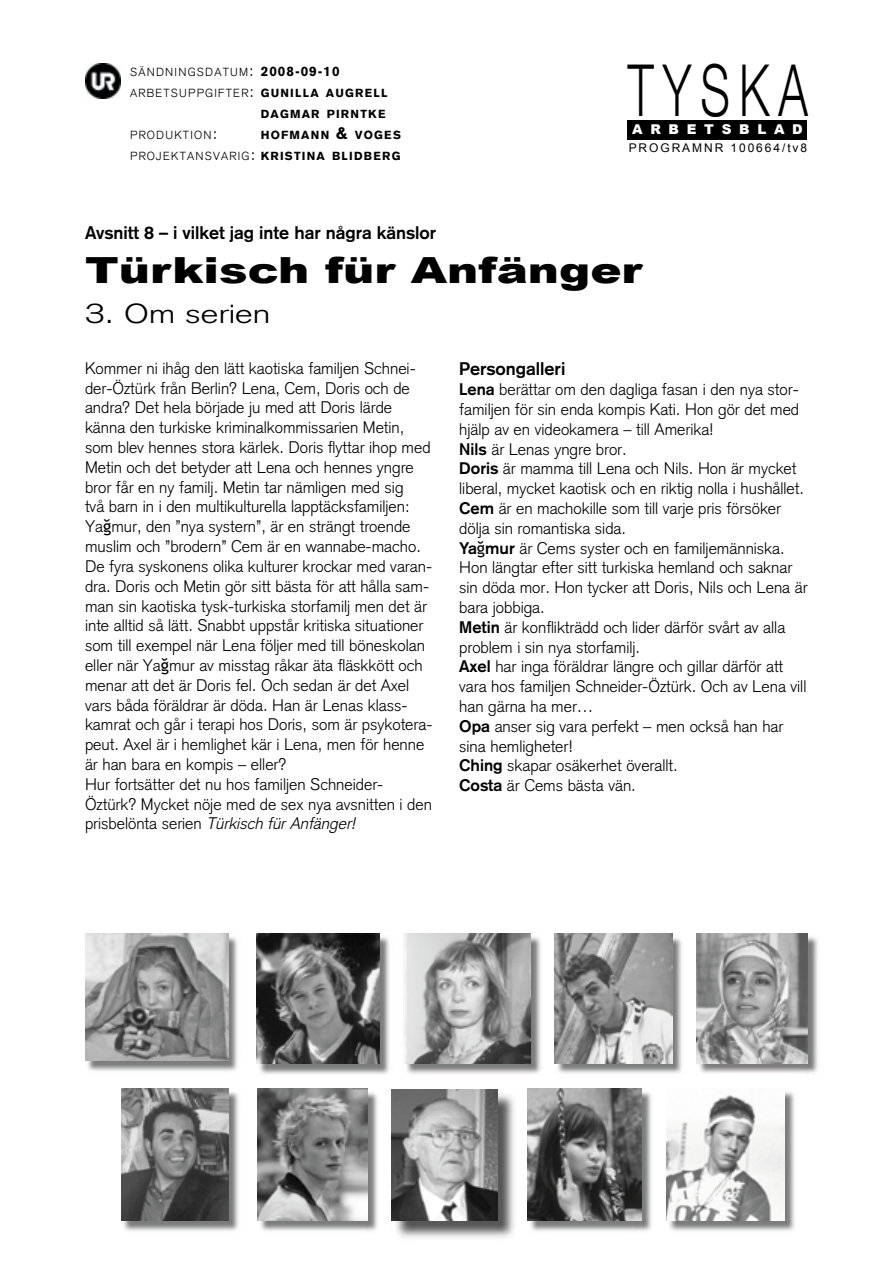
<style>
.page{position:relative;width:893px;height:1263px;background:#fff}
.page>*{position:absolute;margin:0;border:0;box-sizing:border-box;transform-origin:0 0}
.t1{font:300 72px "Helvetica Neue";letter-spacing:.195em;color:#000;scale:.65 1}
.t2{font:900 36px "Arial";color:#000;scale:1.3 1}
.t3{font:300 27px "Akzidenz Grotesk";color:#000;scale:1.3 1}
.t4{font:700 18px "Akzidenz Grotesk";color:#000}
.t5{font:300 16.5px/19.8px "Akzidenz Grotesk";color:#000}
.t6{font:900 13.5px "Arial";letter-spacing:.57em;color:#fff}
.t7{font:12px "Arial";letter-spacing:.16em;color:#000}
.t8{font:300 11.55px "Akzidenz Grotesk";letter-spacing:.105em;color:#000}
.t9{font:900 11.55px/21px "Akzidenz Grotesk";letter-spacing:.105em;color:#000;text-align:right}
.s1{font-size:16.5px}
.s2{font-weight:900;font-size:13.5px}
.s3{font-weight:900}
.s4{font-weight:300}
.s5{font-weight:300;font-size:16.5px}
.s6{font-family:"Trebuchet MS";font-weight:400}
.s7{font-style:italic}
.s8{font-weight:700}
</style>
<div class="page">
<img style="left:85px;top:64px;width:35px;height:35px">
<div style="left:628px;top:120px;width:179px;height:19px;background:#000"></div>
<img style="left:122px;top:1092px;width:117px;height:139px">
<img style="left:121px;top:1089px;width:108px;height:131px">
<img style="left:88px;top:934px;width:150px;height:137px">
<img style="left:85px;top:933px;width:143px;height:128px">
<img style="left:259px;top:937px;width:131px;height:137px">
<img style="left:257px;top:933px;width:123px;height:131px">
<img style="left:404px;top:937px;width:137px;height:137px">
<img style="left:403px;top:934px;width:128px;height:129px">
<img style="left:697px;top:937px;width:121px;height:137px">
<img style="left:696px;top:933px;width:112px;height:130px">
<img style="left:667px;top:1092px;width:128px;height:139px">
<img style="left:667px;top:1092px;width:117px;height:128px">
<img style="left:258px;top:1090px;width:120px;height:141px">
<img style="left:257px;top:1089px;width:110px;height:131px">
<img style="left:555px;top:935px;width:127px;height:138px">
<img style="left:554px;top:934px;width:118px;height:129px">
<img style="left:528px;top:1089px;width:124px;height:143px">
<img style="left:528px;top:1088px;width:113px;height:132px">
<img style="left:392px;top:1094px;width:123px;height:144px">
<img style="left:391px;top:1090px;width:107px;height:130px">
<p class="t8" style="left:130px;top:65px;width:211px">SÄNDNINGSDATUM<span class="s1">:</span> <span class="s2">2008-09-10</span></p>
<p class="t8" style="left:130px;top:86px;width:259px">ARBETSUPPGIFTER<span class="s1">:</span> <span class="s3">GUNILLA AUGRELL</span></p>
<p class="t9" style="left:261px;top:104px;width:126px">DAGMAR PIRNTKE</p>
<p class="t8" style="left:130px;top:128px;width:89px">PRODUKTION<span class="s1">:</span></p>
<p class="t9" style="left:130px;top:125px;width:272px">HOFMANN <span class="s1">&amp;</span> VOGES<br><span class="s4">PROJEKTANSVARIG</span><span class="s5">:</span> KRISTINA BLIDBERG</p>
<h1 class="t1" style="left:628px;top:46px;width:278px">TYSKA</h1>
<p class="t6" style="left:632px;top:122px;width:172px">ARBETSBLAD</p>
<p class="t7" style="left:629px;top:140px;width:180px">PROGRAMNR 100664/tv8</p>
<p class="t4" style="left:85px;top:222px;width:352px">Avsnitt 8 – i vilket jag inte har några känslor</p>
<h2 class="t2" style="left:85px;top:250px;width:430px">Türkisch für Anfänger</h2>
<h3 class="t3" style="left:85px;top:298px;width:144px">3. Om serien</h3>
<p class="t5" style="left:85px;top:358px;width:349px">Kommer ni ihåg den lätt kaotiska familjen Schnei&shy;der-Öztürk från Berlin? Lena, Cem, Doris och de andra? Det hela började ju med att Doris lärde känna den turkiske kriminalkommissarien Metin, som blev hennes stora kärlek. Doris flyttar ihop med Metin och det betyder att Lena och hennes yngre bror får en ny familj. Metin tar nämligen med sig<br>två barn in i den multikulturella lapptäcksfamiljen:<br>Ya<span class="s6">ğ</span>mur, den ”nya systern”, är en strängt troende muslim och ”brodern” Cem är en wannabe-macho.<br>De fyra syskonens olika kulturer krockar med varan&shy;dra. Doris och Metin gör sitt bästa för att hålla sam&shy;man sin kaotiska tysk-turkiska storfamilj men det är inte alltid så lätt. Snabbt uppstår kritiska situationer som till exempel när Lena följer med till böneskolan eller när Ya<span class="s6">ğ</span>mur av misstag råkar äta fläskkött och menar att det är Doris fel. Och sedan är det Axel vars båda föräldrar är döda. Han är Lenas klass&shy;kamrat och går i terapi hos Doris, som är psykotera&shy;peut. Axel är i hemlighet kär i Lena, men för henne är han bara en kompis – eller?<br>Hur fortsätter det nu hos familjen Schneider-Öztürk? Mycket nöje med de sex nya avsnitten i den p r i s b e l ö n t a s e r i e n <span class="s7">Türkisch fürAnfänger!</span></p>
<p class="t4" style="left:459px;top:358px;width:108px">Persongalleri</p>
<p class="t5" style="left:459px;top:380px;width:350px"><span class="s8">Lena</span> berättar om den dagliga fasan i den nya stor&shy;familjen för sin enda kompis Kati. Hon gör det med hjälp av en videokamera – till Amerika!<br><span class="s8">Nils</span> är Lenas yngre bror.<br><span class="s8">Doris</span> är mamma till Lena och Nils. Hon är mycket liberal, mycket kaotisk och en riktig nolla i hushållet.<br><span class="s8">Cem</span> är en machokille som till varje pris försöker dölja sin romantiska sida.<br><span class="s8">Ya</span><span class="s6">ğ</span><span class="s8">mur</span> är Cems syster och en familjemänniska.<br>Hon längtar efter sitt turkiska hemland och saknar sin döda mor. Hon tycker att Doris, Nils och Lena är bara jobbiga.<br><span class="s8">Metin</span> är konflikträdd och lider därför svårt av alla problem i sin nya storfamilj.<br><span class="s8">Axel</span> har inga föräldrar längre och gillar därför att vara hos familjen Schneider-Öztürk. Och av Lena vill han gärna ha mer…<br><span class="s8">Opa</span> anser sig vara perfekt – men också han har sina hemligheter!<br><span class="s8">Ching</span> skapar osäkerhet överallt.<br><span class="s8">Costa</span> är Cems bästa vän.</p>
</div>
